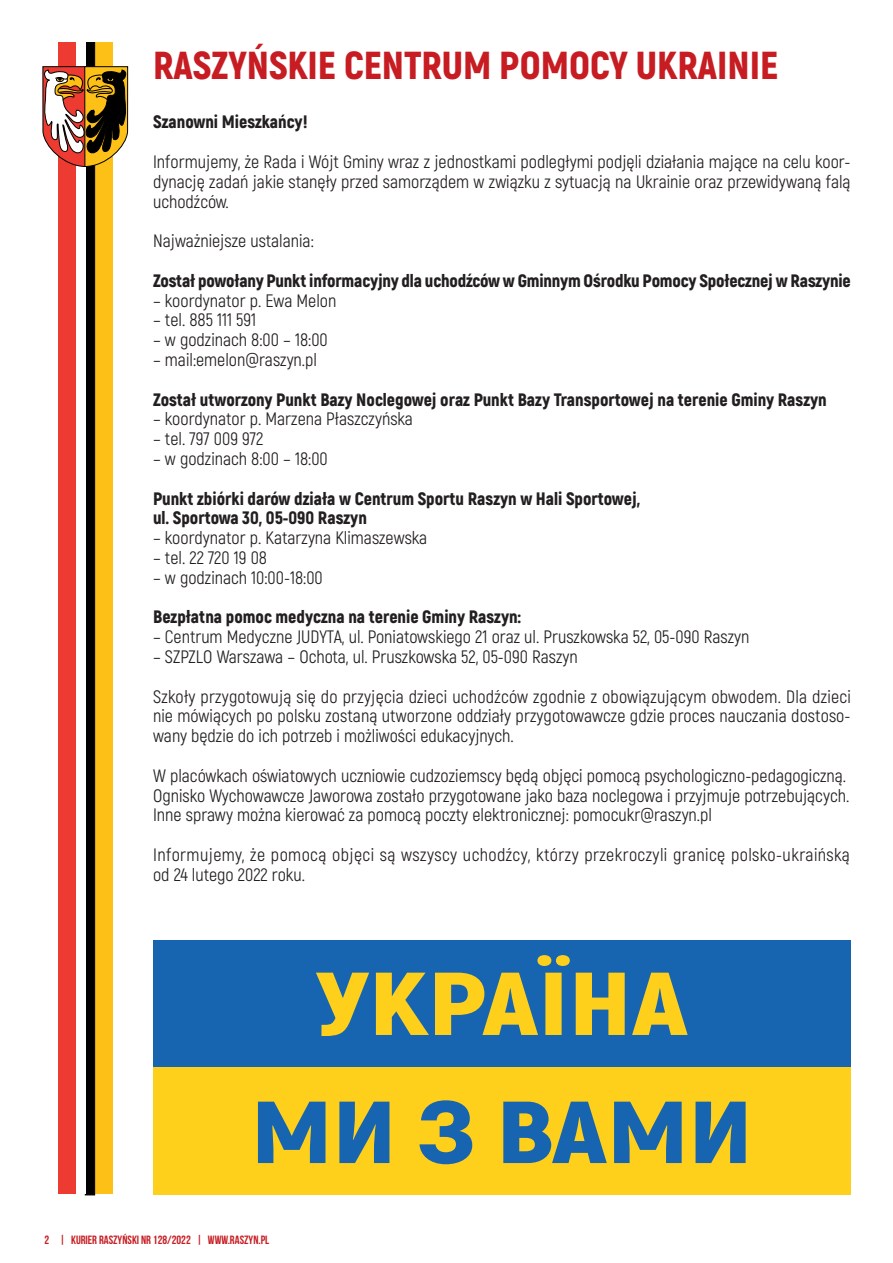
<style>
.page{position:relative;width:893px;height:1263px;background:#fff}
.page>*{position:absolute;margin:0;border:0;box-sizing:border-box;transform-origin:0 0}
._01_tytul{font:900 39px "Akrobat";color:#c61c22}
._03_tekst{font:18px/19.8px "Akrobat";color:#231f20;text-align:justify}
._03_tekst-2{font:900 18px "Akrobat";color:#231f20}
._03_tekst-3{font:18px/19.8px "Akrobat";letter-spacing:.02em;color:#231f20}
.t1{font:12px "Bebas Neue";color:#c61c22}
.s1{font-weight:700}
</style>
<div class="page">
<div style="left:58px;top:43px;width:18px;height:1151px;background:#ee3b32"></div>
<div style="left:95px;top:43px;width:17px;height:1151px;background:#fdc017"></div>
<div style="left:85px;top:43px;width:10px;height:1152px;background:#000001;border:1px solid #000001"></div>
<svg style="left:42px;top:66px;width:86px;height:101px"></svg>
<div style="left:153px;top:940px;width:697px;height:127px;background:#1764b1"></div>
<div style="left:153px;top:1067px;width:697px;height:128px;background:#fed01c"></div>
<svg style="left:316px;top:955px;width:372px;height:81px"></svg>
<svg style="left:258px;top:1100px;width:488px;height:64px"></svg>
<p class="_01_tytul" style="left:153px;top:40px;width:627px">RASZYŃSKIE CENTRUM POMOCY UKRAINIE</p>
<p class="_03_tekst-2" style="left:153px;top:110px;width:156px">Szanowni Mieszkańcy!</p>
<p class="_03_tekst" style="left:153px;top:152px;width:699px">Informujemy, że Rada i Wójt Gminy wraz z jednostkami podległymi podjęli działania mające na celu koor&shy;dynację zadań jakie stanęły przed samorządem w związku z sytuacją na Ukrainie oraz przewidywaną falą uchodźców.</p>
<p class="_03_tekst" style="left:153px;top:231px;width:162px">Najważniejsze ustalania:</p>
<p class="_03_tekst-2" style="left:153px;top:269px;width:699px">Został powołany Punkt informacyjny dla uchodźców w Gminnym Ośrodku Pomocy Społecznej w Raszynie</p>
<p class="_03_tekst" style="left:153px;top:290px;width:185px">– koordynator p. Ewa Melon</p>
<p class="_03_tekst" style="left:153px;top:310px;width:105px">– tel. 885 111 591</p>
<p class="_03_tekst" style="left:153px;top:330px;width:176px">– w godzinach 8:00 – 18:00</p>
<p class="_03_tekst" style="left:153px;top:350px;width:165px">– mail:emelon@raszyn.pl</p>
<p class="_03_tekst-2" style="left:153px;top:387px;width:675px">Został utworzony Punkt Bazy Noclegowej oraz Punkt Bazy Transportowej na terenie Gminy Raszyn</p>
<p class="_03_tekst" style="left:153px;top:409px;width:261px">– koordynator p. Marzena Płaszczyńska</p>
<p class="_03_tekst" style="left:153px;top:429px;width:112px">– tel. 797 009 972</p>
<p class="_03_tekst" style="left:153px;top:449px;width:176px">– w godzinach 8:00 – 18:00</p>
<p class="_03_tekst-2" style="left:153px;top:486px;width:489px">Punkt zbiórki darów działa w Centrum Sportu Raszyn w Hali Sportowej,</p>
<p class="_03_tekst-2" style="left:153px;top:506px;width:215px">ul. Sportowa 30, 05-090 Raszyn</p>
<p class="_03_tekst" style="left:153px;top:528px;width:276px">– koordynator p. Katarzyna Klimaszewska</p>
<p class="_03_tekst" style="left:153px;top:548px;width:116px">– tel. 22 720 19 08</p>
<p class="_03_tekst" style="left:153px;top:568px;width:171px">– w godzinach 10:00-18:00</p>
<p class="_03_tekst-2" style="left:153px;top:605px;width:369px">Bezpłatna pomoc medyczna na terenie Gminy Raszyn:</p>
<p class="_03_tekst" style="left:153px;top:627px;width:598px">– Centrum Medyczne JUDYTA, ul. Poniatowskiego 21 oraz ul. Pruszkowska 52, 05-090 Raszyn</p>
<p class="_03_tekst" style="left:153px;top:647px;width:426px">– SZPZLO Warszawa – Ochota, ul. Pruszkowska 52, 05-090 Raszyn</p>
<p class="_03_tekst" style="left:153px;top:686px;width:699px">Szkoły przygotowują się do przyjęcia dzieci uchodźców zgodnie z obowiązującym obwodem. Dla dzieci nie mówiących po polsku zostaną utworzone oddziały przygotowawcze gdzie proces nauczania dostoso&shy;wany będzie do ich potrzeb i możliwości edukacyjnych.</p>
<p class="_03_tekst" style="left:153px;top:766px;width:695px">W placówkach oświatowych uczniowie cudzoziemscy będą objęci pomocą psychologiczno-pedagogiczną.</p>
<p class="_03_tekst" style="left:153px;top:785px;width:698px">Ognisko Wychowawcze Jaworowa zostało przygotowane jako baza noclegowa i przyjmuje potrzebujących.</p>
<p class="_03_tekst" style="left:153px;top:805px;width:560px">Inne sprawy można kierować za pomocą poczty elektronicznej: pomocukr@raszyn.pl</p>
<p class="_03_tekst-3" style="left:153px;top:845px;width:698px">Informujemy, że pomocą objęci są wszyscy uchodźcy, którzy przekroczyli granicę polsko-ukraińską od 24 lutego 2022 roku.</p>
<p class="t1" style="left:45px;top:1233px;width:226px"><span class="s1">2</span> | KURIER RASZYŃSKI NR 128/2022 | WWW.RASZYN.PL</p>
</div>
